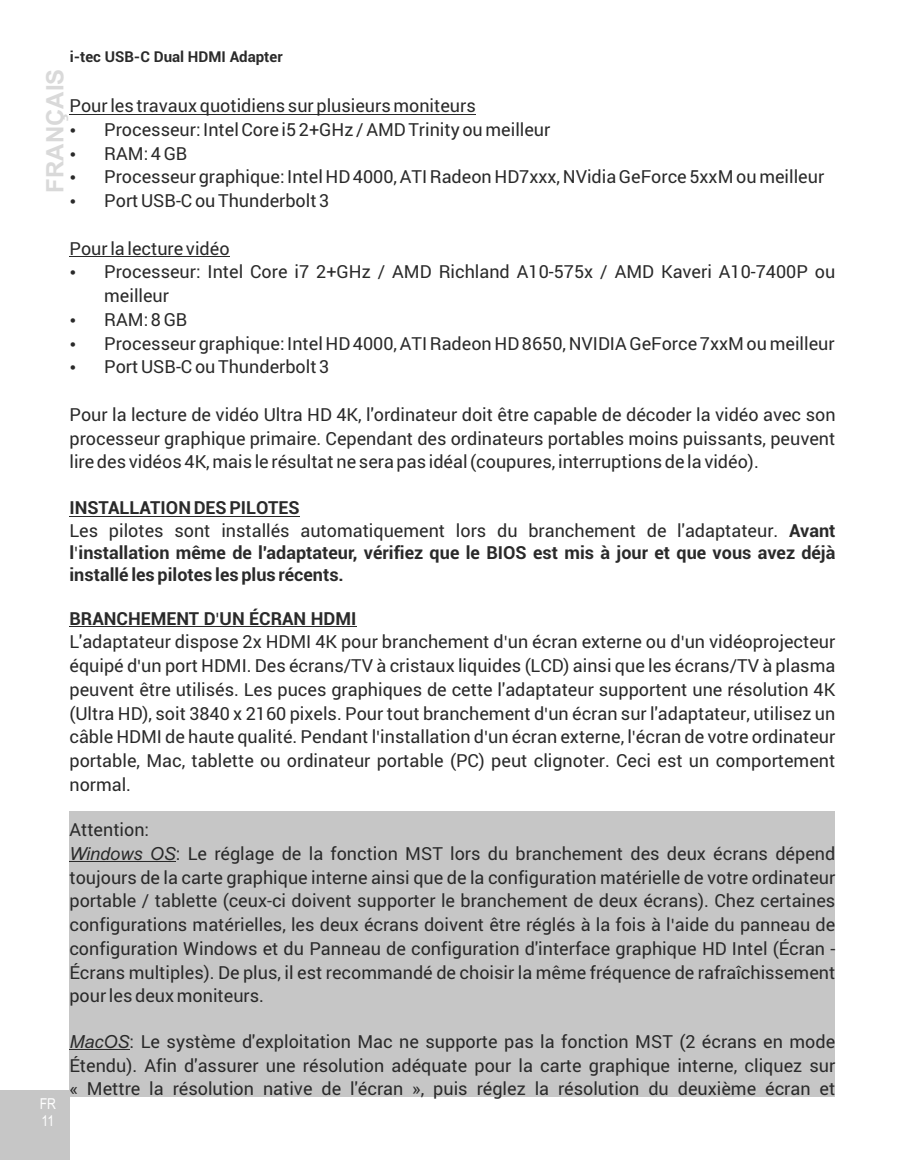
<style>
.page{position:relative;width:905px;height:1160px;background:#fff}
.page>*{position:absolute;margin:0;border:0;box-sizing:border-box;transform-origin:0 0}
.t1{font:700 24px "Arial";color:#d9d9d9}
.t2{font:18px/23.7px "Roboto";color:#2a2a2a}
.t3{font:italic 18px/23.7px "Roboto";color:#2a2a2a}
.t4{font:700 18px/22.5px "Roboto";color:#2a2a2a}
.t5{font:700 15px "Roboto";color:#2a2a2a}
.t6{font:15px/17.1px "Arial Narrow";color:#fefefe}
.s1{font-weight:400}
.s2{font-family:"Calibri";font-weight:400}
.s3{font-weight:700}
.s4{font-family:"Calibri"}
.s5{font-family:"Arial"}
.s6{font-family:"Calibri";font-style:normal}
</style>
<div class="page">
<div style="left:69px;top:811px;width:766px;height:286px;background:#c6c6c6"></div>
<hr style="left:69px;top:114px;width:406px;height:1px;background:#2a2a2a">
<hr style="left:69px;top:256px;width:160px;height:1px;background:#2a2a2a">
<hr style="left:69px;top:515px;width:231px;height:1px;background:#2a2a2a">
<hr style="left:69px;top:626px;width:147px;height:1px;background:#2a2a2a">
<hr style="left:220px;top:626px;width:136px;height:1px;background:#2a2a2a">
<hr style="left:69px;top:861px;width:107px;height:1px;background:#2a2a2a">
<hr style="left:69px;top:1049px;width:60px;height:1px;background:#2a2a2a">
<div style="left:0;top:1090px;width:70px;height:70px;background:#c6c6c6"></div>
<p class="t5" style="left:70px;top:51px;width:214px">i-tec USB-C Dual HDMI Adapter</p>
<h1 class="t1" style="left:46px;top:193px;width:125px;rotate:-90deg">FRANÇAIS</h1>
<p class="t2" style="left:104px;top:93px;width:721px;text-indent:-35px">Pour les travaux quotidiens sur plusieurs moniteurs<br>Processeur: Intel Core i5 2+GHz / AMD Trinity ou meilleur<br>RAM: 4 GB<br>Processeur graphique: Intel HD 4000, ATI Radeon HD7xxx, NVidia GeForce 5xxM ou meilleur Port USB-C ou Thunderbolt 3</p>
<p class="t2" style="left:104px;top:236px;width:732px;text-indent:-35px">Pour la lecture vidéo<br>Processeur: Intel Core i7 2+GHz / AMD Richland A10-575x / AMD Kaveri A10-7400P ou meilleur<br>RAM: 8 GB<br>Processeur graphique: Intel HD 4000, ATI Radeon HD 8650, NVIDIA GeForce 7xxM ou meilleur Port USB-C ou Thunderbolt 3</p>
<p class="t2" style="left:69px;top:402px;width:767px;text-align:justify">Pour la lecture de vidéo Ultra HD 4K, l'ordinateur doit être capable de décoder la vidéo avec son processeur graphique primaire. Cependant des ordinateurs portables moins puissants, peuvent lire des vidéos 4K, mais le résultat ne sera pas idéal (coupures, interruptions de la vidéo).</p>
<p class="t4" style="left:69px;top:498px;width:767px">INSTALLATION DES PILOTES<br><span class="s1">Les pilotes sont installés automatiquement lors du branchement de l'adaptateur.</span> Avant l<span class="s2">'</span>installation même de l'adaptateur, vérifiez que le BIOS est mis à jour et que vous avez déjà installé les pilotes les plus récents.</p>
<p class="t2" style="left:69px;top:606px;width:767px"><span class="s3">BRANCHEMENT D</span><span class="s4">'</span><span class="s3">UN ÉCRAN HDMI<br></span>L'adaptateur dispose 2x HDMI 4K pour branchement d<span class="s4">'</span>un écran externe ou d<span class="s4">'</span>un vidéoprojecteur équipé d<span class="s4">'</span>un port HDMI. Des écrans/TV à cristaux liquides (LCD) ainsi que les écrans/TV à plasma peuvent être utilisés. Les puces graphiques de cette l'adaptateur supportent une résolution 4K (Ultra HD), soit 3840 x 2160 pixels. Pour tout branchement d<span class="s4">'</span>un écran sur l'adaptateur, utilisez un câble HDMI de haute qualité. Pendant l<span class="s4">'</span>installation d<span class="s4">'</span>un écran externe, l<span class="s4">'</span>écran de votre ordinateur portable, Mac, tablette ou ordinateur portable (PC) peut clignoter. Ceci est un comportement normal.</p>
<p class="t3" style="left:69px;top:817px;width:767px">Attention:<br><span class="s5">Windows OS</span>: Le réglage de la fonction MST lors du branchement des deux écrans dépend toujours de la carte graphique interne ainsi que de la configuration matérielle de votre ordinateur portable / tablette (ceux-ci doivent supporter le branchement de deux écrans). Chez certaines configurations matérielles, les deux écrans doivent être réglés à la fois à l<span class="s6">'</span>aide du panneau de configuration Windows et du Panneau de configuration d'interface graphique HD Intel (Écran - Écrans multiples). De plus, il est recommandé de choisir la même fréquence de rafraîchissement pour les deux moniteurs.</p>
<p class="t3" style="left:69px;top:1028px;width:767px;text-align:justify"><span class="s5">MacOS</span>: Le système d'exploitation Mac ne supporte pas la fonction MST (2 écrans en mode Étendu). Afin d'assurer une résolution adéquate pour la carte graphique interne, cliquez sur « Mettre la résolution native de l'écran », puis réglez la résolution du deuxième écran et</p>
<p class="t6" style="left:40px;top:1096px;width:18px">FR<br>11</p>
</div>
